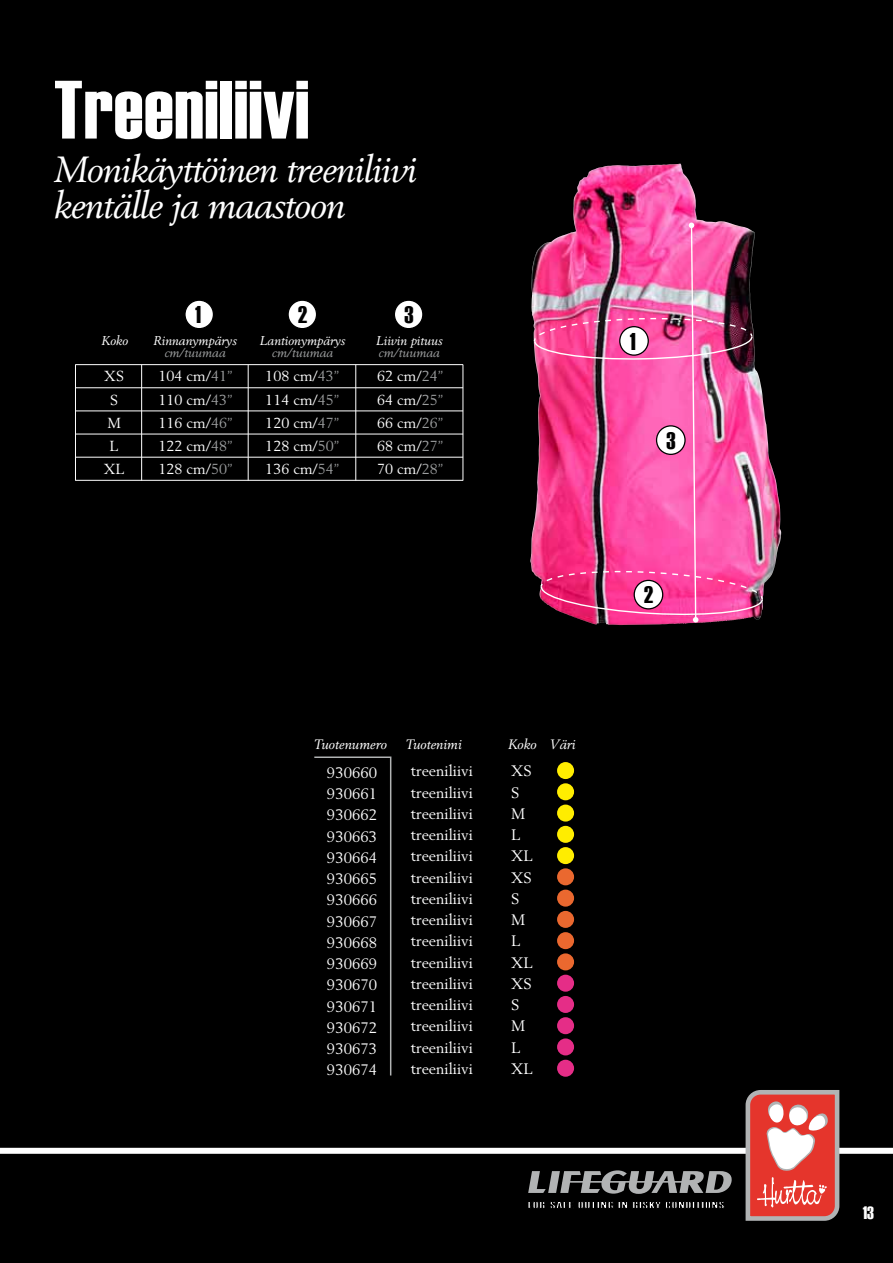
<style>
.page{position:relative;width:893px;height:1263px;background:#000}
.page>*{position:absolute;margin:0;border:0;box-sizing:border-box;transform-origin:0 0}
.t1{font:82.5px "Haettenschweiler";letter-spacing:.01em;color:#fff}
.t2{font:italic 36px/36px "Berling";letter-spacing:-.025em;color:#fff}
.t3{font:24.15px "Haettenschweiler";color:#000}
.t4{font:18px "Haettenschweiler";color:#fff}
.t5{font:15px "Berling";color:#fff}
.t6{font:14.4px/23.1px "Berling LT Std";color:#fff;text-align:justify}
.t7{font:italic 13.5px "Berling";color:#fff}
.t8{font:italic 12.6px "Berling LT Std";color:#fff}
.t9{font:italic 12.6px "Berling LT Std";color:#9c9e9f}
.s1{color:#9c9e9f}
</style>
<div class="page">
<div style="left:0;top:1148px;width:893px;height:6px;background:#fff"></div>
<svg style="left:528px;top:1201px;width:196px;height:8px"></svg>
<svg style="left:528px;top:1170px;width:204px;height:24px"></svg>
<svg style="left:743px;top:1090px;width:96px;height:130px;background:#d86e69"></svg>
<img style="left:531px;top:164px;width:148px;height:153px">
<img style="left:533px;top:223px;width:231px;height:399px">
<div style="left:620px;top:327px;width:28px;height:28px;background:#fff;border-radius:50%"></div>
<div style="left:619px;top:326px;width:30px;height:30px;border:1px solid #000;border-radius:50%"></div>
<div style="left:634px;top:580px;width:29px;height:29px;background:#fff;border-radius:50%"></div>
<div style="left:634px;top:580px;width:29px;height:29px;border:1px solid #000;border-radius:50%"></div>
<div style="left:657px;top:426px;width:28px;height:28px;background:#fff;border-radius:50%"></div>
<div style="left:656px;top:425px;width:30px;height:30px;border:1px solid #000;border-radius:50%"></div>
<div style="left:557px;top:762px;width:17px;height:17px;background:#ffed00;border-radius:50%"></div>
<div style="left:557px;top:783px;width:17px;height:17px;background:#ffed00;border-radius:50%"></div>
<div style="left:557px;top:804px;width:17px;height:17px;background:#ffed00;border-radius:50%"></div>
<div style="left:557px;top:826px;width:17px;height:17px;background:#ffed00;border-radius:50%"></div>
<div style="left:557px;top:847px;width:17px;height:17px;background:#ffed00;border-radius:50%"></div>
<div style="left:557px;top:868px;width:17px;height:17px;background:#ea682f;border-radius:50%"></div>
<div style="left:557px;top:890px;width:17px;height:17px;background:#ea682f;border-radius:50%"></div>
<div style="left:557px;top:911px;width:17px;height:17px;background:#ea682f;border-radius:50%"></div>
<div style="left:557px;top:932px;width:17px;height:17px;background:#ea682f;border-radius:50%"></div>
<div style="left:557px;top:953px;width:17px;height:17px;background:#ea682f;border-radius:50%"></div>
<div style="left:557px;top:975px;width:17px;height:17px;background:#e52d87;border-radius:50%"></div>
<div style="left:557px;top:996px;width:17px;height:17px;background:#e52d87;border-radius:50%"></div>
<div style="left:557px;top:1017px;width:17px;height:17px;background:#e52d87;border-radius:50%"></div>
<div style="left:557px;top:1038px;width:17px;height:17px;background:#e52d87;border-radius:50%"></div>
<div style="left:557px;top:1060px;width:17px;height:17px;background:#e52d87;border-radius:50%"></div>
<svg style="left:314px;top:756px;width:78px;height:320px"></svg>
<hr style="left:75px;top:364px;width:388px;height:1px;background:#fff">
<hr style="left:75px;top:387px;width:388px;height:1px;background:#fff">
<hr style="left:75px;top:411px;width:388px;height:1px;background:#fff">
<hr style="left:75px;top:434px;width:388px;height:1px;background:#fff">
<hr style="left:75px;top:457px;width:388px;height:1px;background:#fff">
<hr style="left:75px;top:480px;width:388px;height:1px;background:#fff">
<hr style="left:75px;top:365px;width:1px;height:115px;background:#fff">
<hr style="left:141px;top:365px;width:1px;height:115px;background:#fff">
<hr style="left:248px;top:365px;width:1px;height:115px;background:#fff">
<hr style="left:463px;top:365px;width:1px;height:115px;background:#fff">
<hr style="left:356px;top:365px;width:1px;height:115px;background:#fff">
<div style="left:185px;top:300px;width:28px;height:29px;background:#fff;border-radius:50%"></div>
<div style="left:184px;top:300px;width:30px;height:29px;border:1px solid #000;border-radius:50%"></div>
<div style="left:288px;top:300px;width:29px;height:29px;background:#fff;border-radius:50%"></div>
<div style="left:287px;top:300px;width:30px;height:29px;border:1px solid #000;border-radius:50%"></div>
<div style="left:394px;top:300px;width:29px;height:29px;background:#fff;border-radius:50%"></div>
<div style="left:394px;top:300px;width:29px;height:29px;border:1px solid #000;border-radius:50%"></div>
<h1 class="t1" style="left:54px;top:54px;width:257px">Treeniliivi</h1>
<h2 class="t2" style="left:54px;top:151px;width:364px">Monikäyttöinen treeniliivi kentälle ja maastoon</h2>
<h3 class="t3" style="left:195px;top:298px;width:7px">1</h3>
<h3 class="t3" style="left:298px;top:298px;width:11px">2</h3>
<h3 class="t3" style="left:404px;top:298px;width:11px">3</h3>
<p class="t8" style="left:153px;top:333px;width:85px">Rinnanympärys</p>
<p class="t9" style="left:165px;top:345px;width:63px">cm/tuumaa</p>
<p class="t8" style="left:102px;top:333px;width:28px">Koko</p>
<p class="t8" style="left:260px;top:333px;width:87px">Lantionympärys</p>
<p class="t9" style="left:272px;top:345px;width:63px">cm/tuumaa</p>
<p class="t8" style="left:376px;top:333px;width:68px">Liivin pituus</p>
<p class="t9" style="left:379px;top:345px;width:63px">cm/tuumaa</p>
<p class="t6" style="left:104px;top:365px;width:22px;text-align:center">XS<br>S<br>M<br>L<br>XL</p>
<p class="t6" style="left:159px;top:365px;width:75px">104 cm/<span class="s1">41” </span>110 cm/<span class="s1">43” </span>116 cm/<span class="s1">46” </span>122 cm/<span class="s1">48” </span>128 cm/<span class="s1">50”</span></p>
<p class="t6" style="left:265px;top:365px;width:75px">108 cm/<span class="s1">43” </span>114 cm/<span class="s1">45” </span>120 cm/<span class="s1">47” </span>128 cm/<span class="s1">50” </span>136 cm/<span class="s1">54”</span></p>
<p class="t6" style="left:377px;top:365px;width:67px">62 cm/<span class="s1">24” </span>64 cm/<span class="s1">25” </span>66 cm/<span class="s1">26” </span>68 cm/<span class="s1">27” </span>70 cm/<span class="s1">28”</span></p>
<p class="t7" style="left:314px;top:736px;width:74px">Tuotenumero</p>
<p class="t7" style="left:406px;top:736px;width:57px">Tuotenimi</p>
<p class="t7" style="left:508px;top:736px;width:69px">Koko Väri</p>
<p class="t5" style="left:327px;top:763px;width:52px">930660</p>
<p class="t5" style="left:411px;top:762px;width:63px">treeniliivi</p>
<p class="t5" style="left:511px;top:762px;width:22px">XS</p>
<p class="t5" style="left:327px;top:785px;width:52px">930661</p>
<p class="t5" style="left:411px;top:783px;width:63px">treeniliivi</p>
<p class="t5" style="left:511px;top:783px;width:10px">S</p>
<p class="t5" style="left:327px;top:806px;width:52px">930662</p>
<p class="t5" style="left:411px;top:804px;width:63px">treeniliivi</p>
<p class="t5" style="left:511px;top:804px;width:16px">M</p>
<p class="t5" style="left:327px;top:827px;width:52px">930663</p>
<p class="t5" style="left:411px;top:826px;width:63px">treeniliivi</p>
<p class="t5" style="left:511px;top:826px;width:11px">L</p>
<p class="t5" style="left:327px;top:848px;width:52px">930664</p>
<p class="t5" style="left:411px;top:847px;width:63px">treeniliivi</p>
<p class="t5" style="left:511px;top:847px;width:23px">XL</p>
<p class="t5" style="left:327px;top:870px;width:52px">930665</p>
<p class="t5" style="left:411px;top:868px;width:63px">treeniliivi</p>
<p class="t5" style="left:511px;top:868px;width:22px">XS</p>
<p class="t5" style="left:327px;top:891px;width:52px">930666</p>
<p class="t5" style="left:411px;top:889px;width:63px">treeniliivi</p>
<p class="t5" style="left:511px;top:889px;width:10px">S</p>
<p class="t5" style="left:327px;top:912px;width:52px">930667</p>
<p class="t5" style="left:411px;top:911px;width:63px">treeniliivi</p>
<p class="t5" style="left:511px;top:911px;width:16px">M</p>
<p class="t5" style="left:327px;top:933px;width:52px">930668</p>
<p class="t5" style="left:411px;top:932px;width:63px">treeniliivi</p>
<p class="t5" style="left:511px;top:932px;width:11px">L</p>
<p class="t5" style="left:327px;top:955px;width:52px">930669</p>
<p class="t5" style="left:411px;top:953px;width:63px">treeniliivi</p>
<p class="t5" style="left:511px;top:953px;width:23px">XL</p>
<p class="t5" style="left:327px;top:976px;width:52px">930670</p>
<p class="t5" style="left:411px;top:974px;width:63px">treeniliivi</p>
<p class="t5" style="left:511px;top:974px;width:22px">XS</p>
<p class="t5" style="left:327px;top:997px;width:52px">930671</p>
<p class="t5" style="left:411px;top:996px;width:63px">treeniliivi</p>
<p class="t5" style="left:511px;top:996px;width:10px">S</p>
<p class="t5" style="left:327px;top:1018px;width:52px">930672</p>
<p class="t5" style="left:411px;top:1017px;width:63px">treeniliivi</p>
<p class="t5" style="left:511px;top:1017px;width:16px">M</p>
<p class="t5" style="left:327px;top:1040px;width:52px">930673</p>
<p class="t5" style="left:411px;top:1038px;width:63px">treeniliivi</p>
<p class="t5" style="left:511px;top:1038px;width:11px">L</p>
<p class="t5" style="left:327px;top:1061px;width:52px">930674</p>
<p class="t5" style="left:411px;top:1059px;width:63px">treeniliivi</p>
<p class="t5" style="left:511px;top:1059px;width:23px">XL</p>
<h3 class="t3" style="left:630px;top:325px;width:7px">1</h3>
<h3 class="t3" style="left:667px;top:424px;width:11px">3</h3>
<h3 class="t3" style="left:644px;top:578px;width:11px">2</h3>
<p class="t4" style="left:863px;top:1200px;width:13px">13</p>
</div>
